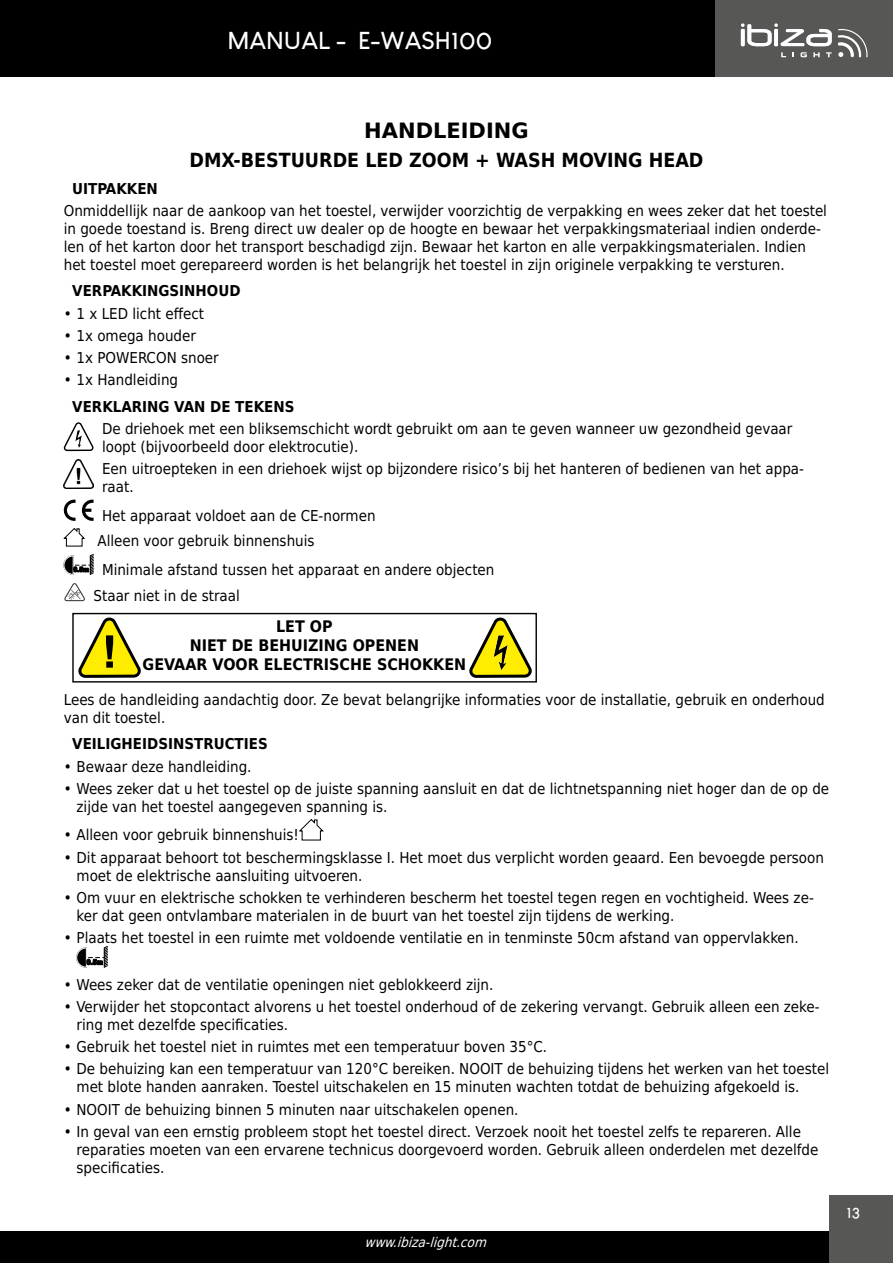
<style>
.page{position:relative;width:893px;height:1263px;background:#fff}
.page>*{position:absolute;margin:0;border:0;box-sizing:border-box;transform-origin:0 0}
.t1{font:700 24px "Louis George Cafe";color:#fff}
.IBI_-_GRAND_TITRE{font:700 21px "DejaVu Sans";color:#000}
.IBI_-_GRAND_TITRE-2{font:700 19.5px "DejaVu Sans Condensed";color:#000}
.t2{font:700 15.9px/19.2px "DejaVu Sans Condensed";color:#000;text-align:center}
.IBI_-_Texte{font:15px/18px "DejaVu Sans Condensed";color:#000}
.IBI_-_Sous-titres{font:700 15px "DejaVu Sans Condensed";color:#000}
.t3{font:700 15px "Louis George Cafe";color:#fff}
.t4{font:italic 13.5px "DejaVu Sans Condensed";color:#fff}
.t5{font:900 7.35px "Arial";color:#000;scale:.83 1}
.t6{font:900 7.05px "Arial";color:#000;scale:.83 1}
</style>
<div class="page">
<div style="left:0;top:0;width:893px;height:77px;background:#000"></div>
<div style="left:0;top:1231px;width:893px;height:32px;background:#000"></div>
<div style="left:715px;top:0;width:178px;height:77px;background:#575756"></div>
<svg style="left:838px;top:29px;width:29px;height:28px"></svg>
<svg style="left:741px;top:23px;width:91px;height:23px"></svg>
<svg style="left:781px;top:52px;width:5px;height:5px"></svg>
<svg style="left:800px;top:52px;width:7px;height:5px"></svg>
<svg style="left:813px;top:52px;width:7px;height:5px"></svg>
<svg style="left:826px;top:52px;width:6px;height:5px"></svg>
<div style="left:829px;top:1195px;width:64px;height:68px;background:#575756"></div>
<svg style="left:64px;top:422px;width:30px;height:29px"></svg>
<img style="left:70px;top:430px;width:18px;height:18px">
<img style="left:64px;top:459px;width:30px;height:29px">
<svg style="left:64px;top:500px;width:30px;height:21px"></svg>
<svg style="left:64px;top:528px;width:21px;height:18px"></svg>
<svg style="left:64px;top:554px;width:30px;height:21px"></svg>
<img style="left:64px;top:583px;width:21px;height:18px">
<svg style="left:78px;top:617px;width:63px;height:61px"></svg>
<svg style="left:469px;top:617px;width:63px;height:61px"></svg>
<img style="left:481px;top:633px;width:39px;height:39px">
<div style="left:72px;top:613px;width:465px;height:69px;border:1px solid #000"></div>
<svg style="left:299px;top:819px;width:24px;height:21px"></svg>
<svg style="left:77px;top:946px;width:31px;height:21px"></svg>
<h1 class="t1" style="left:227px;top:26px;width:266px">MANUAL - E-WASH100</h1>
<p class="IBI_-_GRAND_TITRE" style="left:364px;top:113px;width:166px">HANDLEIDING</p>
<p class="IBI_-_GRAND_TITRE-2" style="left:189px;top:144px;width:516px">DMX-BESTUURDE LED ZOOM + WASH MOVING HEAD</p>
<p class="IBI_-_Sous-titres" style="left:72px;top:176px;width:87px">UITPAKKEN</p>
<p class="IBI_-_Texte" style="left:64px;top:201px;width:765px">Onmiddellijk naar de aankoop van het toestel, verwijder voorzichtig de verpakking en wees zeker dat het toestel in goede toestand is. Breng direct uw dealer op de hoogte en bewaar het verpakkingsmateriaal indien onderde&shy;len of het karton door het transport beschadigd zijn. Bewaar het karton en alle verpakkingsmaterialen. Indien het toestel moet gerepareerd worden is het belangrijk het toestel in zijn originele verpakking te versturen.</p>
<p class="IBI_-_Sous-titres" style="left:72px;top:279px;width:170px">VERPAKKINGSINHOUD</p>
<p class="IBI_-_Texte" style="left:64px;top:304px;width:142px">• 1 x LED licht effect</p>
<p class="IBI_-_Texte" style="left:64px;top:326px;width:134px">• 1x omega houder</p>
<p class="IBI_-_Texte" style="left:64px;top:348px;width:156px">• 1x POWERCON snoer</p>
<p class="IBI_-_Texte" style="left:64px;top:371px;width:116px">• 1x Handleiding</p>
<p class="IBI_-_Sous-titres" style="left:72px;top:394px;width:224px">VERKLARING VAN DE TEKENS</p>
<p class="IBI_-_Texte" style="left:102px;top:419px;width:692px">De driehoek met een bliksemschicht wordt gebruikt om aan te geven wanneer uw gezondheid gevaar loopt (bijvoorbeeld door elektrocutie).</p>
<p class="IBI_-_Texte" style="left:102px;top:460px;width:703px">Een uitroepteken in een driehoek wijst op bijzondere risico’s bij het hanteren of bedienen van het appa&shy;raat.</p>
<p class="IBI_-_Texte" style="left:102px;top:506px;width:275px">Het apparaat voldoet aan de CE-normen</p>
<p class="IBI_-_Texte" style="left:97px;top:532px;width:219px">Alleen voor gebruik binnenshuis</p>
<p class="t6" style="left:73px;top:564px;width:20px">0.5m</p>
<p class="IBI_-_Texte" style="left:102px;top:560px;width:394px">Minimale afstand tussen het apparaat en andere objecten</p>
<p class="IBI_-_Texte" style="left:94px;top:587px;width:148px">Staar niet in de straal</p>
<p class="t2" style="left:143px;top:616px;width:325px">LET OP<br>NIET DE BEHUIZING OPENEN<br>GEVAAR VOOR ELECTRISCHE SCHOKKEN</p>
<p class="IBI_-_Texte" style="left:64px;top:690px;width:763px">Lees de handleiding aandachtig door. Ze bevat belangrijke informaties voor de installatie, gebruik en onderhoud van dit toestel.</p>
<p class="IBI_-_Sous-titres" style="left:72px;top:732px;width:197px">VEILIGHEIDSINSTRUCTIES</p>
<p class="IBI_-_Texte" style="left:64px;top:757px;width:189px">• Bewaar deze handleiding.</p>
<p class="IBI_-_Texte" style="left:77px;top:779px;width:754px;text-indent:-13px">• Wees zeker dat u het toestel op de juiste spanning aansluit en dat de lichtnetspanning niet hoger dan de op de zijde van het toestel aangegeven spanning is.</p>
<p class="IBI_-_Texte" style="left:64px;top:826px;width:237px">• Alleen voor gebruik binnenshuis!</p>
<p class="IBI_-_Texte" style="left:77px;top:848px;width:749px;text-indent:-13px">• Dit apparaat behoort tot beschermingsklasse I. Het moet dus verplicht worden geaard. Een bevoegde persoon moet de elektrische aansluiting uitvoeren.</p>
<p class="IBI_-_Texte" style="left:77px;top:888px;width:739px;text-indent:-13px">• Om vuur en elektrische schokken te verhinderen bescherm het toestel tegen regen en vochtigheid. Wees ze&shy;ker dat geen ontvlambare materialen in de buurt van het toestel zijn tijdens de werking.</p>
<p class="IBI_-_Texte" style="left:64px;top:928px;width:736px">• Plaats het toestel in een ruimte met voldoende ventilatie en in tenminste 50cm afstand van oppervlakken.</p>
<p class="t5" style="left:87px;top:957px;width:21px">0.5m</p>
<p class="IBI_-_Texte" style="left:64px;top:975px;width:431px">• Wees zeker dat de ventilatie openingen niet geblokkeerd zijn.</p>
<p class="IBI_-_Texte" style="left:77px;top:997px;width:745px;text-indent:-13px">• Verwijder het stopcontact alvorens u het toestel onderhoud of de zekering vervangt. Gebruik alleen een zeke&shy;ring met dezelfde specificaties.</p>
<p class="IBI_-_Texte" style="left:64px;top:1037px;width:485px">• Gebruik het toestel niet in ruimtes met een temperatuur boven 35°C.</p>
<p class="IBI_-_Texte" style="left:77px;top:1060px;width:754px;text-indent:-13px">• De behuizing kan een temperatuur van 120°C bereiken. NOOIT de behuizing tijdens het werken van het toestel met blote handen aanraken. Toestel uitschakelen en 15 minuten wachten totdat de behuizing afgekoeld is.</p>
<p class="IBI_-_Texte" style="left:64px;top:1100px;width:456px">• NOOIT de behuizing binnen 5 minuten naar uitschakelen openen.</p>
<p class="IBI_-_Texte" style="left:77px;top:1122px;width:743px;text-indent:-13px">• In geval van een ernstig probleem stopt het toestel direct. Verzoek nooit het toestel zelfs te repareren. Alle reparaties moeten van een ervarene technicus doorgevoerd worden. Gebruik alleen onderdelen met dezelfde specificaties.</p>
<p class="t4" style="left:364px;top:1231px;width:129px">www.ibiza-light.com</p>
<p class="t3" style="left:846px;top:1203px;width:15px">13</p>
</div>
